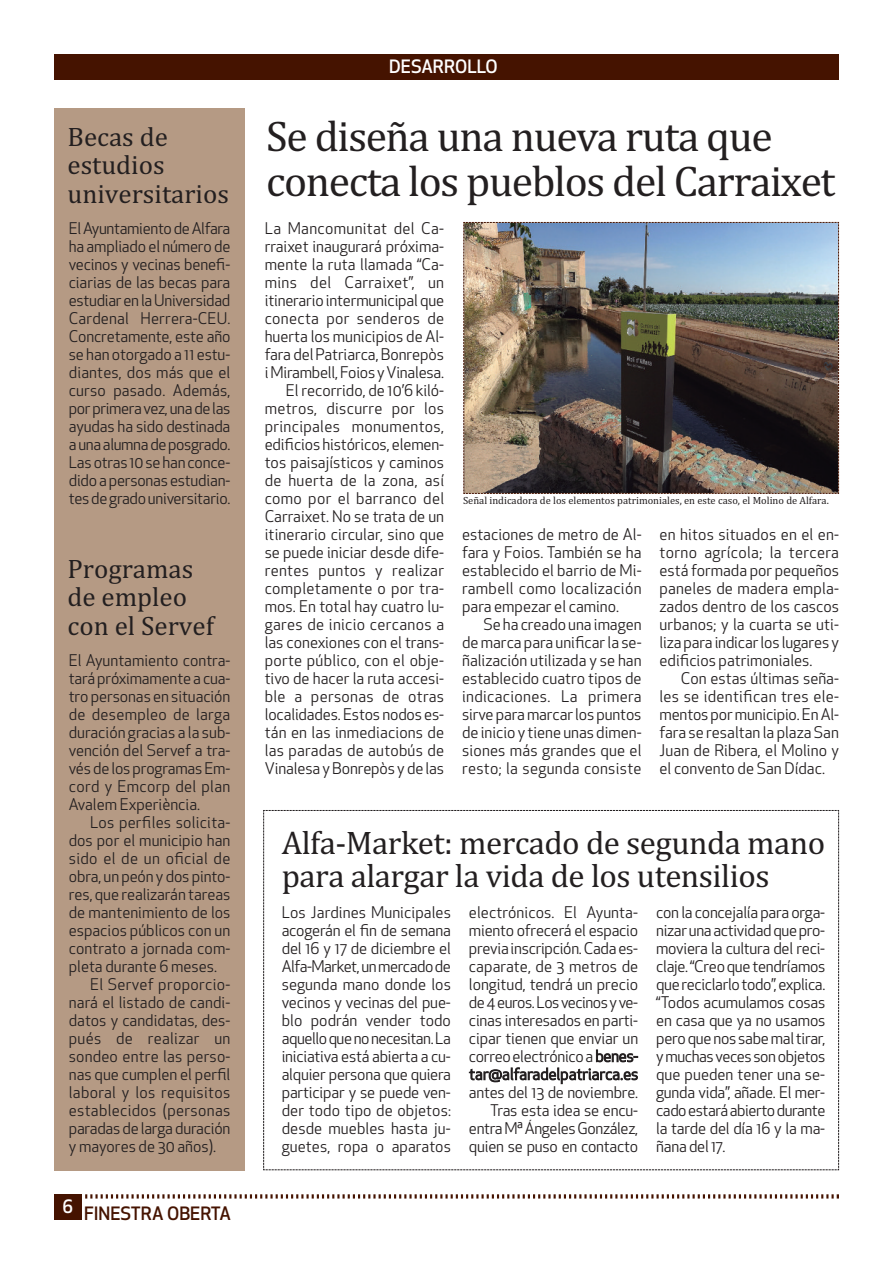
<style>
.page{position:relative;width:893px;height:1263px;background:#fff}
.page>*{position:absolute;margin:0;border:0;box-sizing:border-box;transform-origin:0 0}
.t1{font:43.5px/45px "Cambria";letter-spacing:-.03em;color:#231f20}
.t2{font:33px/33px "Cambria";letter-spacing:-.015em;color:#231f20}
.t3{font:27px/28.5px "Cambria";color:#231f20}
.t4{font:500 18px "Apex New";color:#451300}
.t5{font:500 18px "Apex New";color:#fff}
.t6{font:15.75px/18px "Apex New";color:#231f20;text-align:justify}
.t7{font:15.75px "Apex New";letter-spacing:.02em;color:#231f20}
.t8{font:10.5px "Cambria";color:#231f20}
</style>
<div class="page">
<div style="left:54px;top:54px;width:785px;height:26px;background:#451300"></div>
<svg style="left:85px;top:1194px;width:754px;height:4px"></svg>
<div style="left:54px;top:1194px;width:27px;height:26px;background:#451300"></div>
<img style="left:463px;top:222px;width:376px;height:272px">
<svg style="left:263px;top:810px;width:576px;height:360px"></svg>
<div style="left:55px;top:108px;width:190px;height:1062px;background:#b59a84"></div>
<h3 class="t3" style="left:67px;top:122px;width:163px">Becas de estudios universitarios</h3>
<p class="t6" style="left:69px;top:221px;width:163px">ElAyuntamientodeAlfara ha ampliado el número de vecinos y vecinas benefi&shy;ciarias de las becas para estudiarenlaUniversidad Cardenal Herrera-CEU.<br>Concretamente, este año se han otorgado a 11 estu&shy;diantes, dos más que el curso pasado. Además, porprimeravez,unadelas ayudas ha sido destinada aunaalumnadeposgrado.<br>Lasotras 10sehanconce&shy;didoapersonasestudian&shy;tesdegradouniversitario.</p>
<h3 class="t3" style="left:67px;top:554px;width:148px">Programas de empleo con el Servef</h3>
<p class="t6" style="left:69px;top:653px;width:163px">El Ayuntamiento contra&shy;tarápróximamente a cua&shy;tro personas en situación de desempleo de larga duración gracias a la sub&shy;vención del Servef a tra&shy;vésde losprogramasEm&shy;cord y Emcorp del plan Avalem Experiència.</p>
<p class="t6" style="left:90px;top:815px;width:142px">Los perfiles solicita-</p>
<p class="t6" style="left:69px;top:833px;width:163px">dos por el municipio han</p>
<p class="t7" style="left:69px;top:852px;width:163px">sido el de un oficial de</p>
<p class="t6" style="left:69px;top:869px;width:163px">obra, un peón y dos pinto-</p>
<p class="t6" style="left:69px;top:887px;width:163px">res, que realizarán tareas</p>
<p class="t6" style="left:69px;top:905px;width:163px">de mantenimiento de los</p>
<p class="t6" style="left:69px;top:923px;width:163px">espacios públicos con un</p>
<p class="t6" style="left:69px;top:941px;width:163px">contrato a jornada com-</p>
<p class="t6" style="left:69px;top:959px;width:150px">pleta durante 6 meses.</p>
<p class="t7" style="left:90px;top:978px;width:142px">El Servef proporcio-</p>
<p class="t6" style="left:69px;top:995px;width:163px">nará el listado de candi-</p>
<p class="t6" style="left:69px;top:1013px;width:163px">datos y candidatas, des-</p>
<p class="t7" style="left:69px;top:1032px;width:163px">pués de realizar un</p>
<p class="t6" style="left:69px;top:1049px;width:163px">sondeo entre las perso-</p>
<p class="t6" style="left:69px;top:1067px;width:163px">nas que cumplen el perfil</p>
<p class="t7" style="left:69px;top:1086px;width:163px">laboral y los requisitos</p>
<p class="t7" style="left:69px;top:1104px;width:163px">establecidos (personas</p>
<p class="t6" style="left:69px;top:1121px;width:163px">paradasde largaduración</p>
<p class="t6" style="left:69px;top:1139px;width:149px">y mayores de 30 años).</p>
<p class="t5" style="left:62px;top:1199px;width:12px">6</p>
<p class="t4" style="left:84px;top:1206px;width:148px">FINESTRA OBERTA</p>
<p class="t5" style="left:389px;top:60px;width:110px">DESARROLLO</p>
<h1 class="t1" style="left:266px;top:113px;width:571px">Se diseña una nueva ruta que conecta los pueblos del Carraixet</h1>
<p class="t6" style="left:265px;top:221px;width:181px;text-align:right">La Mancomunitat del Ca&shy;rraixet inaugurará próxima&shy;mente la ruta llamada “Ca&shy;mins del Carraixet”, un itinerario intermunicipal que conecta por senderos de huerta los municipios de Al&shy;fara delPatriarca,Bonrepòs iMirambell,Foios yVinalesa.<br>El recorrido, de 10’6 kiló&shy;metros, discurre por los principales monumentos, edificios históricos, elemen&shy;tos paisajísticos y caminos de huerta de la zona, así como por el barranco del<br>Carraixet. No se trata de un itinerario circular, sino que se puede iniciar desde dife&shy;rentes puntos y realizar completamente o por tra&shy;mos. En total hay cuatro lu&shy;gares de inicio cercanos a las conexiones con el trans&shy;porte público, con el obje&shy;tivo de hacer la ruta accesi&shy;ble a personas de otras localidades.Estos nodos es&shy;tán en las inmediacions de las paradas de autobús de<br>Vinalesa yBonrepòs y de las</p>
<p class="t8" style="left:463px;top:494px;width:367px">Señal indicadora de los elementos patrimoniales, en este caso, el Molino de Alfara.</p>
<p class="t6" style="left:462px;top:527px;width:181px">estaciones de metro de Al&shy;fara y Foios. También se ha establecido el barrio de Mi&shy;rambell como localización para empezar el camino.</p>
<p class="t6" style="left:462px;top:617px;width:181px;text-indent:21px">Se ha creado una imagen demarca para unificarla se&shy;ñalización utilizada y se han establecido cuatro tipos de indicaciones. La primera sirve paramarcarlos puntos de inicio y tiene unas dimen&shy;siones más grandes que el resto; la segunda consiste</p>
<p class="t6" style="left:659px;top:527px;width:181px">en hitos situados en el en&shy;torno agrícola; la tercera está formada por pequeños paneles de madera empla&shy;zados dentro de los cascos urbanos; y la cuarta se uti&shy;liza para indicarlos lugares y edificios patrimoniales.</p>
<p class="t6" style="left:659px;top:671px;width:181px;text-indent:21px">Con estas últimas seña&shy;les se identifican tres ele&shy;mentos pormunicipio.EnAl&shy;fara se resaltan la plaza San Juan de Ribera, el Molino y el convento de San Dídac.</p>
<h2 class="t2" style="left:282px;top:826px;width:545px">Alfa-Market: mercado de segunda mano para alargar la vida de los utensilios</h2>
<p class="t6" style="left:282px;top:905px;width:171px">Los Jardines Municipales acogerán el fin de semana del 16 y 17 de diciembre el Alfa-Market,unmercadode segunda mano donde los vecinos y vecinas del pue&shy;blo podrán vender todo aquelloquenonecesitan.La iniciativa está abierta a cu&shy;alquier persona que quiera participar y se puede ven&shy;der todo tipo de objetos: desde muebles hasta ju&shy;guetes, ropa o aparatos</p>
<p class="t6" style="left:469px;top:905px;width:171px;text-align:right">electrónicos. El Ayunta&shy;miento ofrecerá el espacio previainscripción.Cadaes&shy;caparate, de 3 metros de longitud, tendrá un precio de4euros.Losvecinosyve&shy;cinas interesados en parti&shy;cipar tienen que enviar un correoelectrónicoabenes&shy;tar@alfaradelpatriarca.es antes del 13 de noviembre.<br>Tras esta idea se encu&shy;entraMªÁngelesGonzález, quien se puso en contacto</p>
<p class="t6" style="left:656px;top:905px;width:171px">con la concejalía para orga&shy;nizarunaactividadquepro&shy;moviera la cultura del reci&shy;claje.“Creoquetendríamos quereciclarlotodo”,explica. “Todos acumulamos cosas en casa que ya no usamos peroquenossabemaltirar, ymuchasvecessonobjetos que pueden tener una se&shy;gunda vida”, añade. El mer&shy;cadoestaráabiertodurante la tarde del día 16 y la ma&shy;ñana del 17.</p>
</div>
